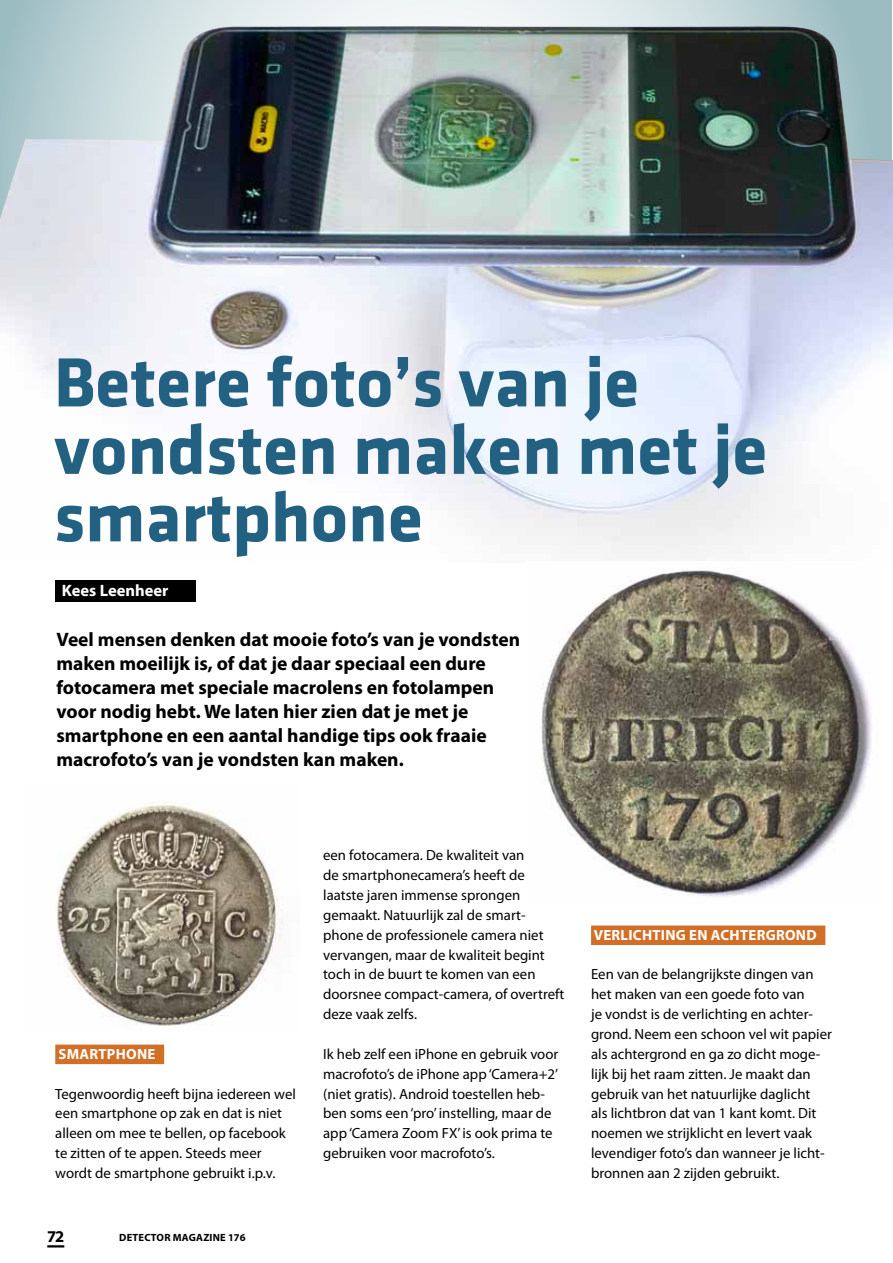
<style>
.page{position:relative;width:893px;height:1263px;background:#fff}
.page>*{position:absolute;margin:0;border:0;box-sizing:border-box;transform-origin:0 0}
.t1{font:700 72px/67.5px "Klavika";color:#236182}
.t2{font:700 19.5px/24px "Myriad Pro";color:#000}
.t3{font:700 16.5px "Myriad Pro";color:#fff}
.t4{font:700 16.5px "Myriad Pro";color:#000}
.t5{font:14.85px/19.8px "Myriad Pro";color:#000}
.t6{font:700 14.85px "Myriad Pro";letter-spacing:.02em;color:#fff}
.t7{font:700 10.5px "Myriad Pro";letter-spacing:.02em;color:#000}
</style>
<div class="page">
<svg style="left:47px;top:1245px;width:17px;height:2px"></svg>
<svg style="left:0;top:0;width:892px;height:26px"></svg>
<img style="left:0;top:26px;width:893px;height:528px">
<div style="left:55px;top:1044px;width:109px;height:20px;background:#d16f27"></div>
<img style="left:541px;top:569px;width:331px;height:328px">
<div style="left:591px;top:925px;width:234px;height:20px;background:#d16f27"></div>
<img style="left:57px;top:801px;width:226px;height:225px">
<div style="left:55px;top:580px;width:141px;height:21px;background:#000"></div>
<h1 class="t1" style="left:54px;top:349px;width:715px">Betere foto’s van je vondsten maken met je smartphone</h1>
<p class="t3" style="left:62px;top:579px;width:108px">Kees Leenheer</p>
<p class="t2" style="left:56px;top:627px;width:465px">Veel mensen denken dat mooie foto’s van je vondsten maken moeilijk is, of dat je daar speciaal een dure fotocamera met speciale macrolens en fotolampen voor nodig hebt. We laten hier zien dat je met je smartphone en een aantal handige tips ook fraaie macrofoto’s van je vondsten kan maken.</p>
<p class="t6" style="left:58px;top:1044px;width:99px">Smartphone</p>
<p class="t5" style="left:55px;top:1083px;width:242px">Tegenwoordig heeft bijna iedereen wel een smartphone op zak en dat is niet alleen om mee te bellen, op facebook te zitten of te appen. Steeds meer wordt de smartphone gebruikt i.p.v.</p>
<p class="t4" style="left:47px;top:1226px;width:19px">72</p>
<p class="t7" style="left:119px;top:1231px;width:128px">Detector magazine 176</p>
<p class="t5" style="left:323px;top:845px;width:243px">een fotocamera. De kwaliteit van<br>de smartphonecamera’s heeft de laatste jaren immense sprongen gemaakt. Natuurlijk zal de smart&shy;phone de professionele camera niet vervangen, maar de kwaliteit begint toch in de buurt te komen van een doorsnee compact-camera, of overtreft deze vaak zelfs.</p>
<p class="t5" style="left:323px;top:1044px;width:237px">Ik heb zelf een iPhone en gebruik voor macrofoto’s de iPhone app ‘Camera+2’ (niet gratis). Android toestellen heb&shy;ben soms een ‘pro’ instelling, maar de app ‘Camera Zoom FX’ is ook prima te gebruiken voor macrofoto’s.</p>
<p class="t6" style="left:594px;top:925px;width:225px">Verlichting en achtergrond</p>
<p class="t5" style="left:591px;top:964px;width:242px">Een van de belangrijkste dingen van het maken van een goede foto van<br>je vondst is de verlichting en achter&shy;grond. Neem een schoon vel wit papier als achtergrond en ga zo dicht moge&shy;lijk bij het raam zitten. Je maakt dan gebruik van het natuurlijke daglicht<br>als lichtbron dat van 1 kant komt. Dit noemen we strijklicht en levert vaak levendiger foto’s dan wanneer je licht&shy;bronnen aan 2 zijden gebruikt.</p>
</div>
